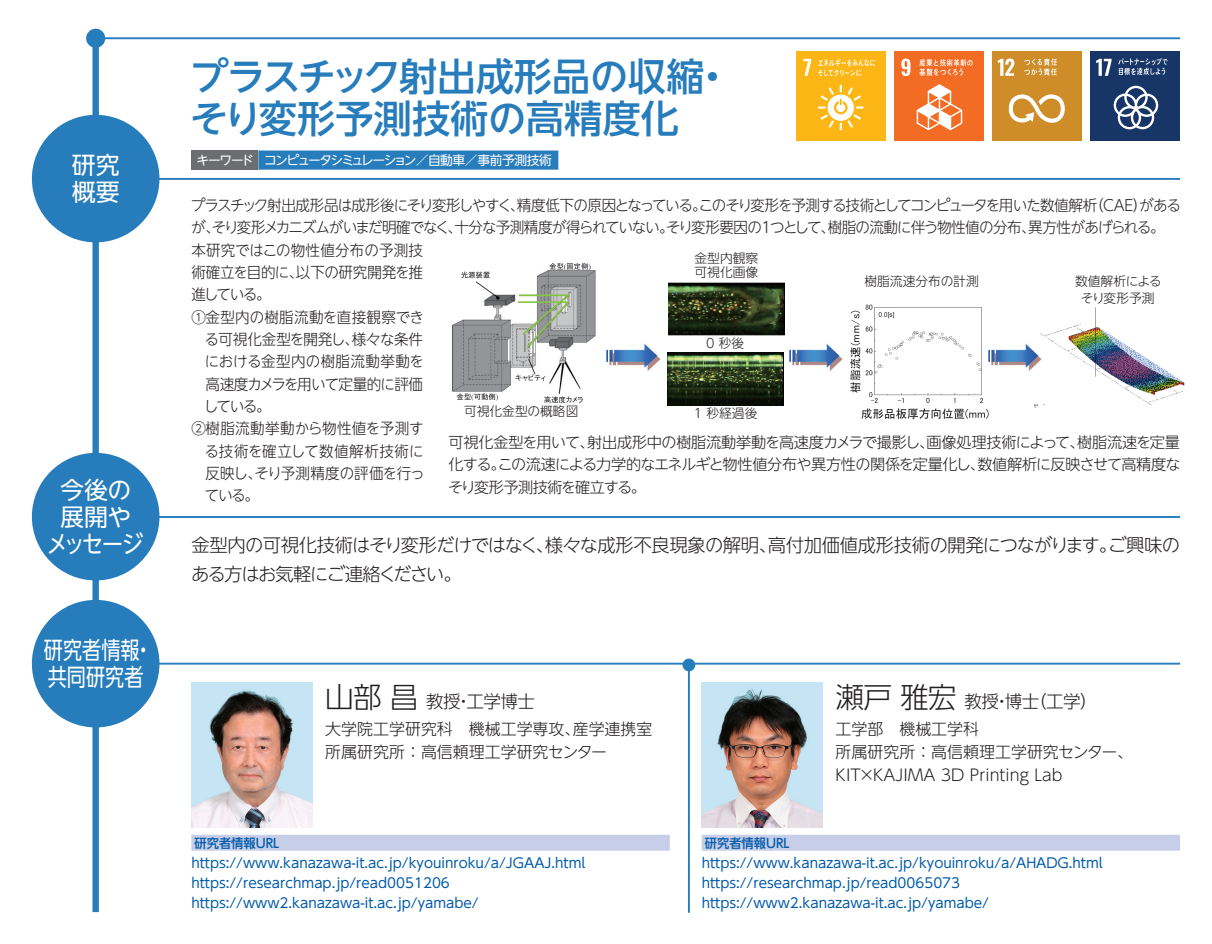
<style>
.page{position:relative;width:1212px;height:944px;background:#fff}
.page>*{position:absolute;margin:0;border:0;box-sizing:border-box;transform-origin:0 0}
.t1{font:500 38.25px/41.4px "UD Shin Go NT Pr 6 N";color:#277cbc}
.t2{font:300 28.8px "UD Shin Go NT Pr 6 N";letter-spacing:-.03em;color:#231f20}
.t3{font:23.85px/27px "UD Shin Go NT Pr 6 N";letter-spacing:-.045em;color:#fff;text-align:center}
.t4{font:23.85px/27px "UD Shin Go NT Pr 6 N";color:#fff;scale:.8 1}
.t5{font:23.85px/27px "UD Shin Go NT Pr 6 N";color:#fff}
.t6{font:300 18.22px "UD Shin Go NT Pr 6 N";letter-spacing:-.035em;color:#231f20}
.t7{font:300 18.22px "UD Shin Go NT Pr 6 N";letter-spacing:-.09em;color:#231f20}
.t8{font:300 17.55px "UD Shin Go NT Pr 6 N";letter-spacing:-.03em;color:#231f20}
.t9{font:300 15.97px/23.2px "UD Shin Go NT Pr 6 N";color:#231f20}
.t10{font:300 15.08px/22.3px "UD Shin Go NT Pr 6 N";letter-spacing:-.035em;color:#231f20}
.t11{font:300 15.08px/22.3px "UD Shin Go NT Pr 6 N";letter-spacing:-.055em;color:#231f20;scale:.96 1}
.t12{font:300 15.08px "UD Shin Go NT Pr 6 N";letter-spacing:-.085em;color:#231f20;scale:.96 1}
.t13{font:300 15.08px/22.3px "UD Shin Go NT Pr 6 N";letter-spacing:-.01em;color:#231f20;scale:.96 1}
.t14{font:300 15.08px "UD Shin Go NT Pr 6 N";letter-spacing:.02em;color:#231f20;scale:.96 1}
.t15{font:300 15.08px "UD Shin Go NT Pr 6 N";letter-spacing:-.015em;color:#231f20}
.t16{font:300 15.08px/22.3px "UD Shin Go NT Pr 6 N";letter-spacing:-.035em;color:#231f20;text-align:right;scale:.96 1}
.t17{font:300 15.08px "UD Shin Go NT Pr 6 N";letter-spacing:-.06em;color:#231f20;scale:.96 1}
.t18{font:300 15.08px "UD Shin Go NT Pr 6 N";letter-spacing:.025em;color:#231f20;scale:.96 1}
.t19{font:300 15.08px "UD Shin Go NT Pr 6 N";color:#231f20;scale:.96 1}
.t20{font:13.5px/20px "UD Shin Go NT Pr 6 N";color:#015aaa}
.t21{font:300 12.83px/14.2px "UD Shin Go NT Pr 6 N";color:#231f20}
.t22{font:12.83px "UD Shin Go NT Pr 6 N";letter-spacing:-.11em;color:#fff}
.t23{font:500 12.83px "UD Shin Go NT Pr 6 N";color:#015aaa;scale:.96 1}
.t24{font:300 12.83px "UD Shin Go NT Pr 6 N";letter-spacing:-.02em;color:#231f20}
</style>
<div class="page">
<div style="left:92px;top:32px;width:7px;height:880px;background:#277cbc"></div>
<hr style="left:96px;top:37px;width:1084px;height:2px;background:#277cbc">
<div style="left:86px;top:29px;width:19px;height:19px;background:#277cbc;border-radius:50%"></div>
<hr style="left:688px;top:666px;width:2px;height:247px;background:#277cbc">
<hr style="left:96px;top:516px;width:1084px;height:2px;background:#277cbc">
<hr style="left:96px;top:663px;width:1084px;height:2px;background:#277cbc">
<div style="left:35px;top:456px;width:121px;height:121px;background:#277cbc;border-radius:50%"></div>
<div style="left:32px;top:453px;width:127px;height:127px;border:6px solid #277cbc;border-radius:50%"></div>
<div style="left:35px;top:603px;width:121px;height:121px;background:#277cbc;border-radius:50%"></div>
<div style="left:32px;top:600px;width:127px;height:127px;border:6px solid #277cbc;border-radius:50%"></div>
<div style="left:682px;top:659px;width:13px;height:12px;background:#277cbc;border-radius:50%"></div>
<hr style="left:96px;top:178px;width:1084px;height:2px;background:#277cbc">
<div style="left:35px;top:118px;width:121px;height:121px;background:#277cbc;border-radius:50%"></div>
<div style="left:32px;top:115px;width:127px;height:127px;border:6px solid #277cbc;border-radius:50%"></div>
<div style="left:191px;top:835px;width:479px;height:16px;background:#c7cee8"></div>
<img style="left:191px;top:682px;width:122px;height:146px">
<div style="left:702px;top:835px;width:478px;height:16px;background:#c7cee8"></div>
<img style="left:702px;top:682px;width:121px;height:146px">
<div style="left:796px;top:51px;width:89px;height:89px;background:#fcb615"></div>
<svg style="left:803px;top:59px;width:8px;height:17px"></svg>
<svg style="left:818px;top:85px;width:46px;height:45px"></svg>
<svg style="left:818px;top:59px;width:57px;height:17px"></svg>
<div style="left:894px;top:51px;width:89px;height:89px;background:#f36c24"></div>
<svg style="left:901px;top:59px;width:9px;height:17px"></svg>
<svg style="left:917px;top:84px;width:45px;height:46px"></svg>
<svg style="left:919px;top:59px;width:53px;height:17px"></svg>
<div style="left:992px;top:51px;width:90px;height:89px;background:#cf8d29"></div>
<svg style="left:998px;top:59px;width:16px;height:17px"></svg>
<svg style="left:1009px;top:94px;width:56px;height:29px"></svg>
<svg style="left:1024px;top:58px;width:33px;height:17px"></svg>
<div style="left:1091px;top:51px;width:89px;height:89px;background:#183567"></div>
<svg style="left:1096px;top:59px;width:15px;height:17px"></svg>
<svg style="left:1114px;top:86px;width:44px;height:43px"></svg>
<svg style="left:1118px;top:58px;width:49px;height:17px"></svg>
<div style="left:258px;top:151px;width:300px;height:19px;background:#277cbc"></div>
<div style="left:191px;top:151px;width:67px;height:19px;background:#6c6d70"></div>
<img style="left:668px;top:283px;width:117px;height:53px">
<img style="left:667px;top:353px;width:117px;height:52px">
<img style="left:452px;top:263px;width:144px;height:140px">
<img style="left:850px;top:304px;width:139px;height:115px">
<img style="left:606px;top:344px;width:55px;height:27px">
<img style="left:789px;top:344px;width:54px;height:27px">
<img style="left:1034px;top:307px;width:151px;height:101px">
<img style="left:987px;top:343px;width:55px;height:28px">
<h3 class="t5" style="left:72px;top:151px;width:49px">研究概要</h3>
<h3 class="t3" style="left:46px;top:475px;width:99px">今後の展開やメッセージ</h3>
<h3 class="t4" style="left:44px;top:636px;width:126px">研究者情報共同研究者</h3>
<h3 class="t4" style="left:134px;top:636px;width:25px">・</h3>
<h1 class="t1" style="left:190px;top:55px;width:516px">プラスチック射出成形品の収縮そり変形予測技術の高精度化</h1>
<p class="t22" style="left:264px;top:150px;width:289px">コンピュータシミュレーション／自動車／事前予測技術</p>
<h1 class="t1" style="left:693px;top:55px;width:40px">・</h1>
<p class="t22" style="left:197px;top:150px;width:59px">キーワード</p>
<p class="t12" style="left:191px;top:193px;width:946px">プラスチック射出成形品は成形後にそり変形しやすく精度低下の原因となっているこのそり変形を予測する技術としてコンピュータを用いた数値解析</p>
<p class="t16" style="left:1089px;top:194px;width:97px">（CAE がある</p>
<p class="t16" style="left:1133px;top:194px;width:17px">）</p>
<p class="t16" style="left:692px;top:194px;width:17px">。</p>
<p class="t11" style="left:191px;top:194px;width:1015px;text-indent:319px">、<br>がそり変形メカニズムがいまだ明確でなく十分な予測精度が得られていないそり変形要因の1つとして樹脂の流動に伴う物性値の分布異方性があげられる。</p>
<p class="t16" style="left:659px;top:216px;width:17px">。</p>
<p class="t13" style="left:191px;top:216px;width:243px;text-indent:14px">、<br>本研究ではこの物性値分布の予測技術確立を目的に以下の研究開発を推</p>
<p class="t16" style="left:447px;top:216px;width:17px">、</p>
<p class="t16" style="left:821px;top:216px;width:17px">、</p>
<p class="t16" style="left:1021px;top:216px;width:17px">、</p>
<p class="t21" style="left:694px;top:251px;width:65px">金型内観察可視化画像</p>
<p class="t21" style="left:864px;top:273px;width:116px">樹脂流速分布の計測</p>
<p class="t24" style="left:1075px;top:270px;width:88px">数値解析による</p>
<p class="t16" style="left:289px;top:261px;width:17px">、</p>
<p class="t16" style="left:191px;top:283px;width:84px">進している。</p>
<p class="t14" style="left:191px;top:305px;width:244px">①金型内の樹脂流動を直接観察でき</p>
<p class="t13" style="left:205px;top:328px;width:229px">る可視化金型を開発し様々な条件</p>
<p class="t21" style="left:1081px;top:290px;width:75px">そり変形予測</p>
<p class="t21" style="left:706px;top:335px;width:40px">0 秒後</p>
<p class="t16" style="left:344px;top:328px;width:17px">、</p>
<p class="t14" style="left:205px;top:349px;width:230px">における金型内の樹脂流動挙動を</p>
<p class="t17" style="left:205px;top:372px;width:228px">高速度カメラを用いて定量的に評価</p>
<p class="t16" style="left:204px;top:395px;width:71px">している。</p>
<p class="t18" style="left:191px;top:416px;width:243px">②樹脂流動挙動から物性値を予測す</p>
<p class="t14" style="left:205px;top:439px;width:230px">る技術を確立して数値解析技術に</p>
<p class="t19" style="left:205px;top:461px;width:230px">反映しそり予測精度の評価を行っ</p>
<p class="t21" style="left:464px;top:404px;width:116px">可視化金型の概略図</p>
<p class="t21" style="left:694px;top:406px;width:65px">1 秒経過後</p>
<p class="t15" style="left:587px;top:430px;width:499px">射出成形中の樹脂流動挙動を高速度カメラで撮影し画像処理技術によって、</p>
<p class="t10" style="left:449px;top:431px;width:733px">可視化金型を用いて、<br>化するこの流速による力学的なエネルギと物性値分布や異方性の関係を定量化し数値解析に反映させて高精度な</p>
<p class="t15" style="left:1077px;top:430px;width:104px">樹脂流速を定量</p>
<p class="t10" style="left:919px;top:431px;width:17px">、</p>
<p class="t10" style="left:448px;top:453px;width:199px;text-indent:42px">。<br>そり変形予測技術を確立する。</p>
<p class="t10" style="left:970px;top:453px;width:17px">、</p>
<p class="t16" style="left:205px;top:462px;width:61px">、<br>ている。</p>
<h3 class="t6" style="left:768px;top:530px;width:351px">高付加価値成形技術の開発につながります。</h3>
<h3 class="t6" style="left:1108px;top:530px;width:74px">ご興味の</h3>
<h3 class="t6" style="left:191px;top:530px;width:587px">金型内の可視化技術はそり変形だけではなく様々な成形不良現象の解明、</h3>
<h3 class="t6" style="left:536px;top:530px;width:20px">、</h3>
<h3 class="t7" style="left:191px;top:559px;width:272px">ある方はお気軽にご連絡ください。</h3>
<h2 class="t2" style="left:325px;top:673px;width:95px">山部昌</h2>
<p class="t8" style="left:426px;top:687px;width:110px">教授工学博士</p>
<p class="t8" style="left:455px;top:687px;width:19px">・</p>
<p class="t9" style="left:573px;top:717px;width:81px">産学連携室</p>
<p class="t9" style="left:325px;top:717px;width:283px">大学院工学研究科　機械工学専攻、<br>所属研究所：高信頼理工学研究センター</p>
<p class="t23" style="left:195px;top:832px;width:90px">研究者情報URL</p>
<p class="t20" style="left:191px;top:853px;width:395px">https://www.kanazawa i t- .ac.jp/kyouinroku a/ /JGAAJ.html https://researchmap.jp/read0051206 https://www2.kanazawa i t- .ac.jp/yamabe/</p>
<h2 class="t2" style="left:836px;top:673px;width:122px">瀬戸雅宏</h2>
<p class="t9" style="left:836px;top:717px;width:299px">工学部　機械工学科<br>所属研究所：高信頼理工学研究センター、<br>KIT×KAJIMA 3D Printing Lab</p>
<p class="t8" style="left:1029px;top:687px;width:70px">（工学(</p>
<p class="t8" style="left:964px;top:687px;width:76px">教授博士</p>
<p class="t8" style="left:993px;top:687px;width:19px">・</p>
<p class="t23" style="left:705px;top:832px;width:90px">研究者情報URL</p>
<p class="t20" style="left:702px;top:853px;width:403px">https://www.kanazawa i t- .ac.jp/kyouinroku a/ /AHADG.html https://researchmap.jp/read0065073 https://www2.kanazawa i t- .ac.jp/yamabe/</p>
</div>
